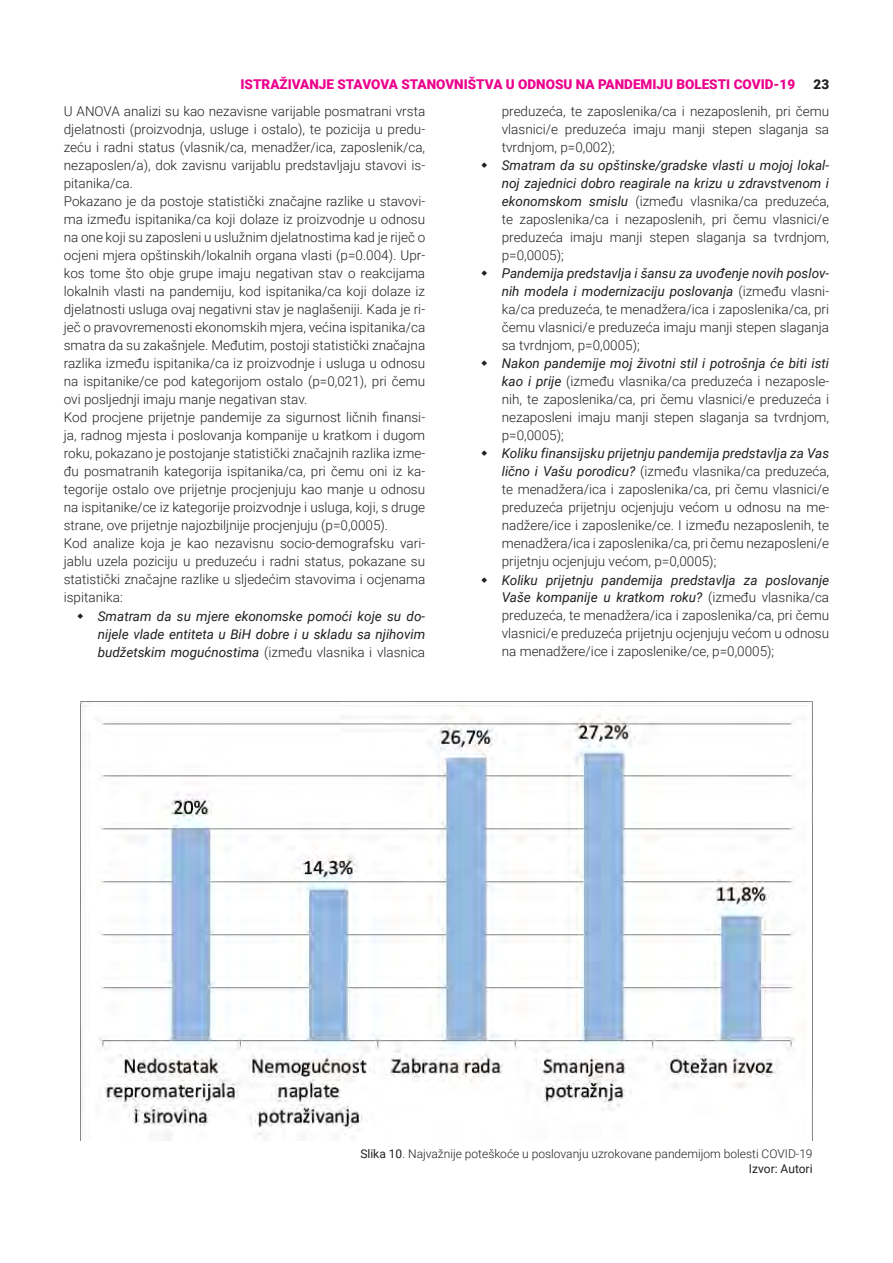
<style>
.page{position:relative;width:893px;height:1263px;background:#fff}
.page>*{position:absolute;margin:0;border:0;box-sizing:border-box;transform-origin:0 0}
.Normal_tekst{font:300 13.5px/18px "Roboto";color:#231f20;text-align:justify}
.t1{font:italic 13.5px/18px "Roboto";color:#231f20;text-align:justify}
.t2{font:900 13.5px "Roboto";color:#ec008c}
.t3{font:900 13.5px "Roboto";color:#231f20}
.t4{font:300 12px "Roboto";color:#231f20}
.t5{font:12px "Roboto";color:#231f20}
.s1{font-weight:300;font-style:normal}
.s2{font-weight:400;font-style:italic}
.s3{font-weight:400}
</style>
<div class="page">
<img style="left:80px;top:701px;width:733px;height:440px">
<p class="t2" style="left:241px;top:75px;width:556px">ISTRAŽIVANJE STAVOVA STANOVNIŠTVA U ODNOSU NA PANDEMIJU BOLESTI COVID-19</p>
<p class="t3" style="left:813px;top:75px;width:17px">23</p>
<p class="Normal_tekst" style="left:64px;top:102px;width:363px">U ANOVA analizi su kao nezavisne varijable posmatrani vrsta djelatnosti (proizvodnja, usluge i ostalo), te pozicija u predu&shy;zeću i radni status (vlasnik/ca, menadžer/ica, zaposlenik/ca, nezaposlen/a), dok zavisnu varijablu predstavljaju stavovi is&shy;pitanika/ca.</p>
<p class="Normal_tekst" style="left:64px;top:192px;width:363px">Pokazano je da postoje statistički značajne razlike u stavovi&shy;ma između ispitanika/ca koji dolaze iz proizvodnje u odnosu na one koji su zaposleni u uslužnim djelatnostima kad je riječ o ocjeni mjera opštinskih/lokalnih organa vlasti (p=0.004). Upr&shy;kos tome što obje grupe imaju negativan stav o reakcijama lokalnih vlasti na pandemiju, kod ispitanika/ca koji dolaze iz djelatnosti usluga ovaj negativni stav je naglašeniji. Kada je ri&shy;ječ o pravovremenosti ekonomskih mjera, većina ispitanika/ca smatra da su zakašnjele. Međutim, postoji statistički značajna razlika između ispitanika/ca iz proizvodnje i usluga u odnosu na ispitanike/ce pod kategorijom ostalo (p=0,021), pri čemu ovi posljednji imaju manje negativan stav.</p>
<p class="Normal_tekst" style="left:64px;top:408px;width:363px">Kod procjene prijetnje pandemije za sigurnost ličnih finansi&shy;ja, radnog mjesta i poslovanja kompanije u kratkom i dugom roku, pokazano je postojanje statistički značajnih razlika izme&shy;đu posmatranih kategorija ispitanika/ca, pri čemu oni iz ka&shy;tegorije ostalo ove prijetnje procjenjuju kao manje u odnosu na ispitanike/ce iz kategorije proizvodnje i usluga, koji, s druge strane, ove prijetnje najozbiljnije procjenjuju (p=0,0005).</p>
<p class="Normal_tekst" style="left:64px;top:534px;width:363px">Kod analize koja je kao nezavisnu socio-demografsku vari&shy;jablu uzela poziciju u preduzeću i radni status, pokazane su statistički značajne razlike u sljedećim stavovima i ocjenama ispitanika:</p>
<p class="t1" style="left:98px;top:606px;width:329px">Smatram da su mjere ekonomske pomoći koje su do&shy;nijele vlade entiteta u BiH dobre i u skladu sa njihovim budžetskim mogućnostima <span class="s1">(između vlasnika i vlasnica</span></p>
<p class="Normal_tekst" style="left:502px;top:102px;width:329px">preduzeća, te zaposlenika/ca i nezaposlenih, pri čemu vlasnici/e preduzeća imaju manji stepen slaganja sa tvrdnjom, p=0,002);</p>
<p class="Normal_tekst" style="left:502px;top:156px;width:329px"><span class="s2">Smatram da su opštinske/gradske vlasti u mojoj lokal&shy;noj zajednici dobro reagirale na krizu u zdravstvenom i ekonomskom smislu</span> (između vlasnika/ca preduzeća, te zaposlenika/ca i nezaposlenih, pri čemu vlasnici/e preduzeća imaju manji stepen slaganja sa tvrdnjom, p=0,0005);</p>
<p class="Normal_tekst" style="left:502px;top:264px;width:329px"><span class="s2">Pandemija predstavlja i šansu za uvođenje novih poslov&shy;nih modela i modernizaciju poslovanja</span> (između vlasni&shy;ka/ca preduzeća, te menadžera/ica i zaposlenika/ca, pri čemu vlasnici/e preduzeća imaju manji stepen slaganja sa tvrdnjom, p=0,0005);</p>
<p class="Normal_tekst" style="left:502px;top:354px;width:329px"><span class="s2">Nakon pandemije moj životni stil i potrošnja će biti isti kao i prije</span> (između vlasnika/ca preduzeća i nezaposle&shy;nih, te zaposlenika/ca, pri čemu vlasnici/e preduzeća i nezaposleni imaju manji stepen slaganja sa tvrdnjom, p=0,0005);</p>
<p class="Normal_tekst" style="left:502px;top:444px;width:329px"><span class="s2">Koliku finansijsku prijetnju pandemija predstavlja za Vas lično i Vašu porodicu?</span> (između vlasnika/ca preduzeća, te menadžera/ica i zaposlenika/ca, pri čemu vlasnici/e preduzeća prijetnju ocjenjuju većom u odnosu na me&shy;nadžere/ice i zaposlenike/ce. I između nezaposlenih, te menadžera/ica i zaposlenika/ca, pri čemu nezaposleni/e prijetnju ocjenjuju većom, p=0,0005);</p>
<p class="Normal_tekst" style="left:502px;top:570px;width:329px"><span class="s2">Koliku prijetnju pandemija predstavlja za poslovanje Vaše kompanije u kratkom roku?</span> (između vlasnika/ca preduzeća, te menadžera/ica i zaposlenika/ca, pri čemu vlasnici/e preduzeća prijetnju ocjenjuju većom u odnosu na menadžere/ice i zaposlenike/ce, p=0,0005);</p>
<p class="t4" style="left:360px;top:1145px;width:454px"><span class="s3">Slika 10</span>. Najvažnije poteškoće u poslovanju uzrokovane pandemijom bolesti COVID-19</p>
<p class="t5" style="left:749px;top:1160px;width:65px">Izvor: Autori</p>
</div>
